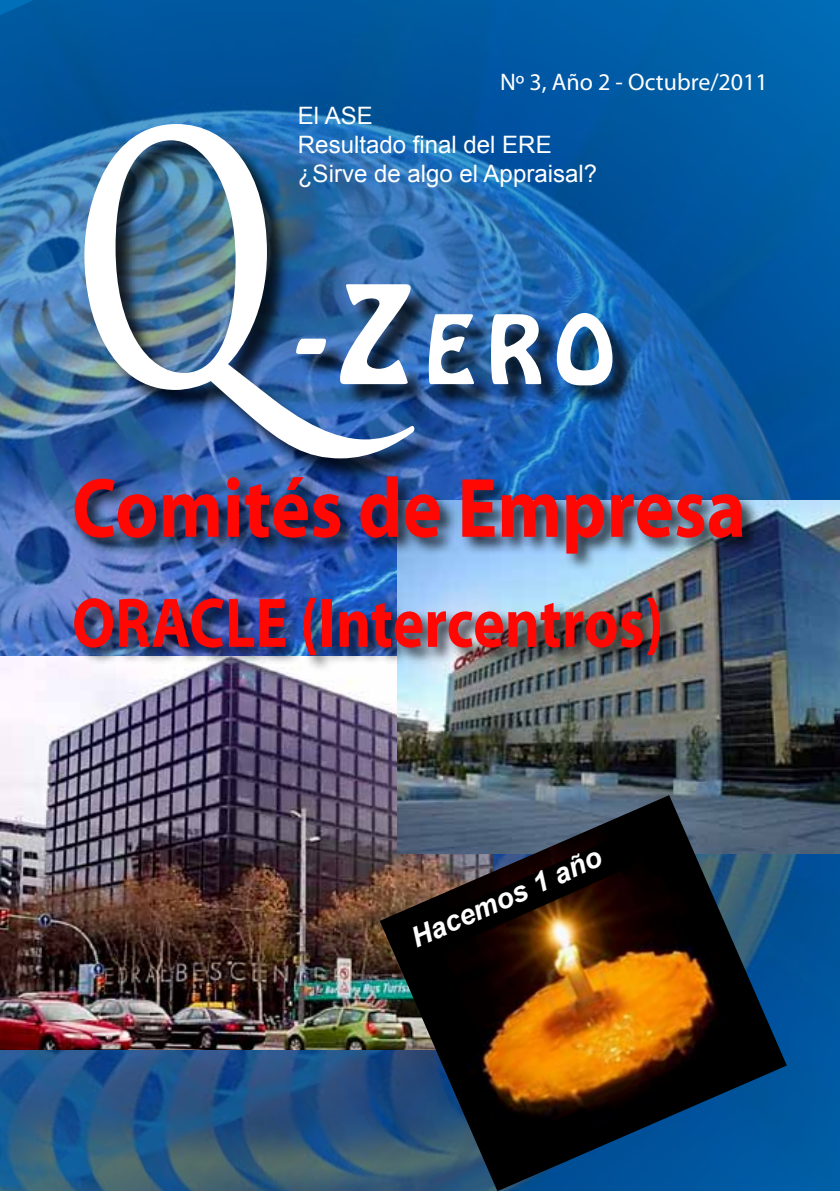
<style>
.page{position:relative;width:840px;height:1191px;background:#fff}
.page>*{position:absolute;margin:0;border:0;box-sizing:border-box;transform-origin:0 0}
.t1{font:700 339px "Trajan Pro";color:#fff;scale:.66 1}
.t2{font:700 85px "Myriad Pro";color:#ff0703;scale:.88 1}
.t3{font:84px "Hobo Std";color:#fff}
.t4{font:700 70.8px "Myriad Pro";color:#ff0703;scale:.85 1}
.t5{font:italic 700 28px "Arial";color:#fff}
.t6{font:24px/28.8px "Arial";color:#fff}
.t7{font:24px "Myriad Pro";color:#fff}
.s1{font-size:120px}
</style>
<div class="page">
<img style="left:0;top:0;width:839px;height:1191px">
<img style="left:0;top:656px;width:397px;height:394px">
<img style="left:397px;top:501px;width:442px;height:352px">
<div style="left:87px;top:127px;width:550px;height:356px;background:#000;opacity:.75"></div>
<img style="left:379px;top:795px;width:407px;height:396px">
<img style="left:408px;top:833px;width:229px;height:126px">
<div style="left:71px;top:474px;width:689px;height:199px;background:#000;opacity:.75"></div>
<p class="t7" style="left:500px;top:67px;width:269px">Nº 3, Año 2 - Octubre/2011</p>
<p class="t6" style="left:298px;top:102px;width:300px">El ASE<br>Resultado final del ERE ¿Sirve de algo el Appraisal?</p>
<h1 class="t1" style="left:72px;top:50px;width:317px">Q</h1>
<h3 class="t3" style="left:296px;top:292px;width:320px"><span class="s1">-Z</span>ERO</h3>
<h2 class="t2" style="left:72px;top:453px;width:767px">Comités de Empresa</h2>
<h3 class="t4" style="left:72px;top:577px;width:697px">ORACLE (Intercentros)</h3>
<p class="t5" style="left:404px;top:922px;width:207px;rotate:-24deg">Hacemos 1 año</p>
</div>
